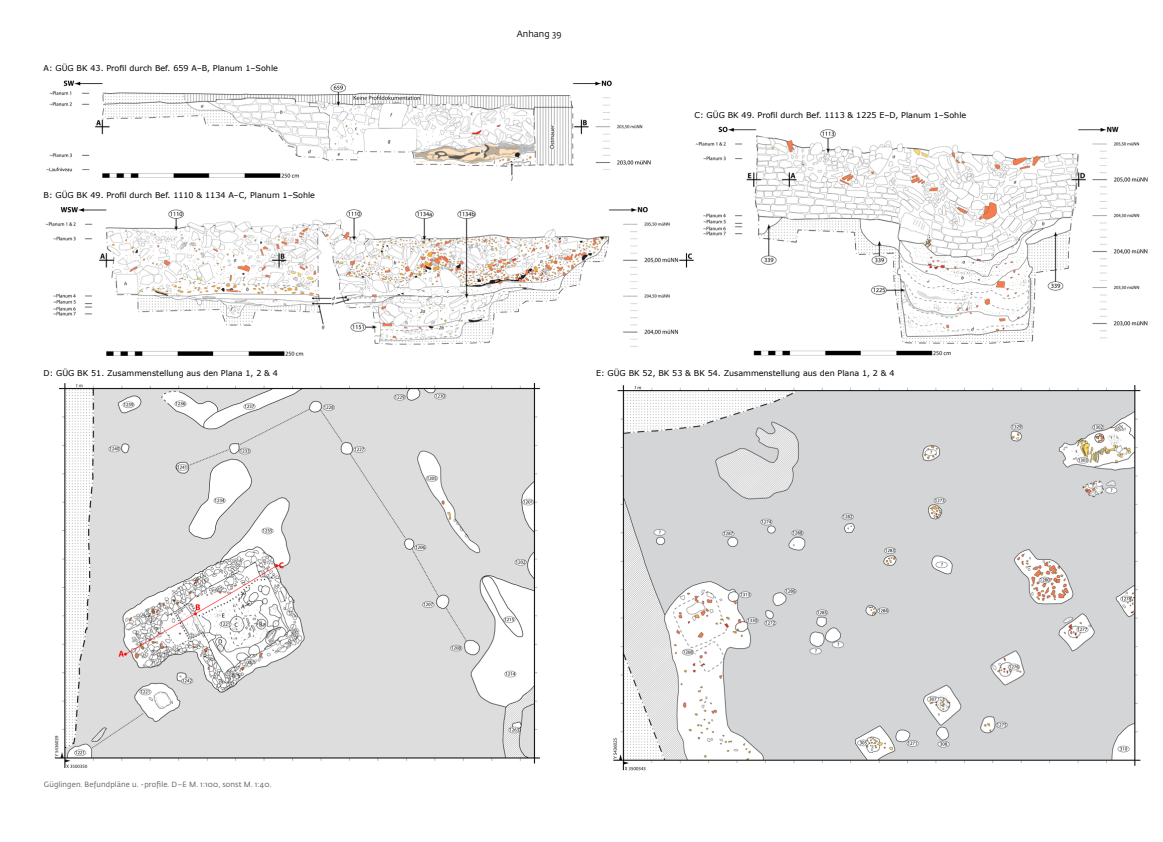
<style>
.page{position:relative;width:1163px;height:842px;background:#fff}
.page>*{position:absolute;margin:0;border:0;box-sizing:border-box;transform-origin:0 0}
.t1{font:9px "Fedra Sans Pro";letter-spacing:.01em;color:#000}
.t2{font:8px "Verdana";color:#000}
.t3{font:7.5px "Fedra Sans Pro";letter-spacing:.02em;color:#58585a}
</style>
<div class="page">
<img style="left:46px;top:80px;width:605px;height:101px">
<img style="left:45px;top:207px;width:649px;height:149px">
<img style="left:695px;top:126px;width:453px;height:230px">
<img style="left:54px;top:382px;width:486px;height:386px">
<img style="left:613px;top:385px;width:528px;height:386px">
<p class="t2" style="left:44px;top:63px;width:236px">A: GÜG BK 43. Profil durch Bef. 659 A–B, Planum 1–Sohle</p>
<p class="t2" style="left:44px;top:190px;width:273px">B: GÜG BK 49. Profil durch Bef. 1110 &amp; 1134 A–C, Planum 1–Sohle</p>
<p class="t1" style="left:516px;top:27px;width:46px">Anhang 39</p>
<p class="t2" style="left:694px;top:110px;width:273px">C: GÜG BK 49. Profil durch Bef. 1113 &amp; 1225 E–D, Planum 1–Sohle</p>
<p class="t2" style="left:44px;top:368px;width:236px">D: GÜG BK 51. Zusammenstellung aus den Plana 1, 2 &amp; 4</p>
<p class="t2" style="left:596px;top:368px;width:300px">E: GÜG BK 52, BK 53 &amp; BK 54. Zusammenstellung aus den Plana 1, 2 &amp; 4</p>
<p class="t3" style="left:44px;top:779px;width:229px">Güglingen. Befundpläne u. -profile. D–E M. 1:100, sonst M. 1:40.</p>
</div>
